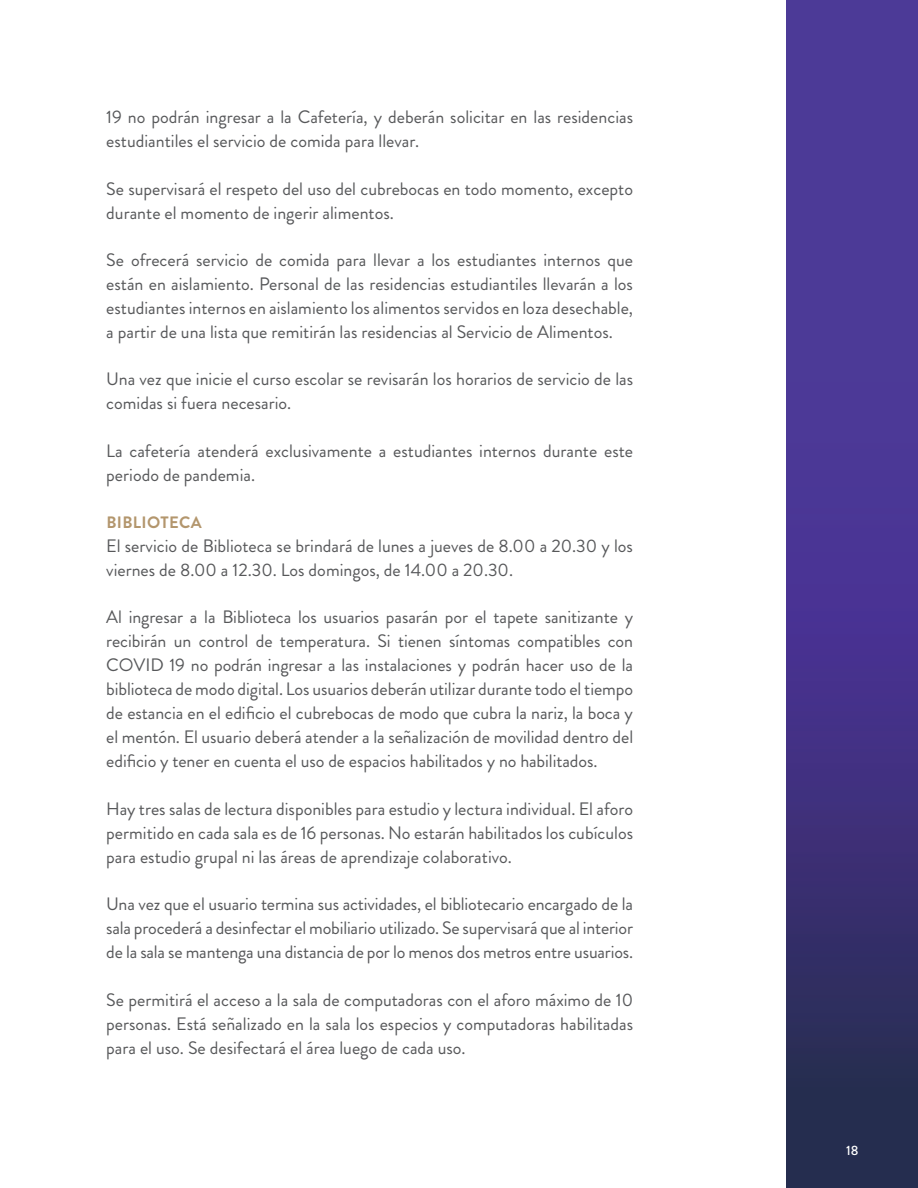
<style>
.page{position:relative;width:918px;height:1188px;background:#fff}
.page>*{position:absolute;margin:0;border:0;box-sizing:border-box;transform-origin:0 0}
.Texto_general{font:18px/24px "Brandon Grotesque";color:#57585a}
.Subtitulos_Dorados{font:700 16.5px "Brandon Grotesque";letter-spacing:.02em;color:#b3966d}
.t1{font:500 13.5px "Brandon Grotesque";color:#fff}
</style>
<div class="page">
<svg style="left:787px;top:0;width:131px;height:1188px;background:#413382"></svg>
<p class="Texto_general" style="left:106px;top:105px;width:528px">19 no podrán ingresar a la Cafetería, y deberán solicitar en las residencias estudiantiles el servicio de comida para llevar.</p>
<p class="Texto_general" style="left:106px;top:177px;width:528px">Se supervisará el respeto del uso del cubrebocas en todo momento, excepto durante el momento de ingerir alimentos.</p>
<p class="Texto_general" style="left:106px;top:248px;width:528px;text-align:justify">Se ofrecerá servicio de comida para llevar a los estudiantes internos que están en aislamiento. Personal de las residencias estudiantiles llevarán a los estudiantes internos en aislamiento los alimentos servidos en loza desechable, a partir de una lista que remitirán las residencias al Servicio de Alimentos.</p>
<p class="Texto_general" style="left:106px;top:367px;width:528px">Una vez que inicie el curso escolar se revisarán los horarios de servicio de las comidas si fuera necesario.</p>
<p class="Texto_general" style="left:106px;top:439px;width:528px">La cafetería atenderá exclusivamente a estudiantes internos durante este periodo de pandemia.</p>
<p class="Subtitulos_Dorados" style="left:106px;top:511px;width:97px">BIBLIOTECA</p>
<p class="Texto_general" style="left:106px;top:534px;width:528px">El servicio de Biblioteca se brindará de lunes a jueves de 8.00 a 20.30 y los viernes de 8.00 a 12.30. Los domingos, de 14.00 a 20.30.</p>
<p class="Texto_general" style="left:106px;top:606px;width:528px;text-align:justify">Al ingresar a la Biblioteca los usuarios pasarán por el tapete sanitizante y recibirán un control de temperatura. Si tienen síntomas compatibles con COVID 19 no podrán ingresar a las instalaciones y podrán hacer uso de la biblioteca de modo digital. Los usuarios deberán utilizar durante todo el tiempo de estancia en el edificio el cubrebocas de modo que cubra la nariz, la boca y el mentón. El usuario deberá atender a la señalización de movilidad dentro del edificio y tener en cuenta el uso de espacios habilitados y no habilitados.</p>
<p class="Texto_general" style="left:106px;top:797px;width:528px;text-align:justify">Hay tres salas de lectura disponibles para estudio y lectura individual. El aforo permitido en cada sala es de 16 personas. No estarán habilitados los cubículos para estudio grupal ni las áreas de aprendizaje colaborativo.</p>
<p class="Texto_general" style="left:106px;top:892px;width:528px;text-align:justify">Una vez que el usuario termina sus actividades, el bibliotecario encargado de la sala procederá a desinfectar el mobiliario utilizado. Se supervisará que al interior de la sala se mantenga una distancia de por lo menos dos metros entre usuarios.</p>
<p class="Texto_general" style="left:106px;top:988px;width:528px;text-align:justify">Se permitirá el acceso a la sala de computadoras con el aforo máximo de 10 personas. Está señalizado en la sala los especios y computadoras habilitadas para el uso. Se desifectará el área luego de cada uso.</p>
<p class="t1" style="left:846px;top:1141px;width:14px">18</p>
</div>
